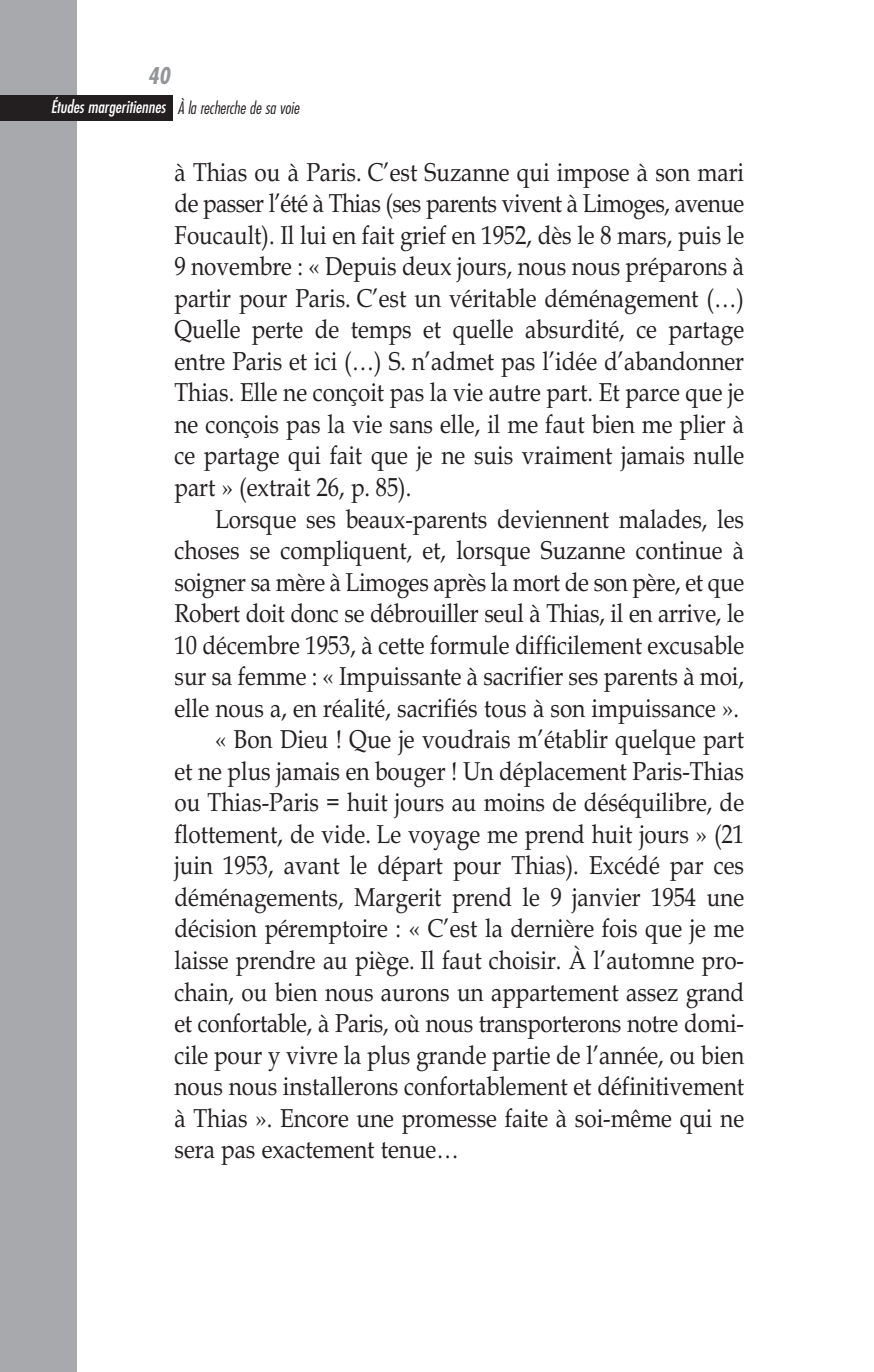
<style>
.page{position:relative;width:874px;height:1372px;background:#fff}
.page>*{position:absolute;margin:0;border:0;box-sizing:border-box;transform-origin:0 0}
.t1{font:25.88px/31.5px "Book Antiqua";color:#231f20;text-align:justify;scale:.87 1}
.t2{font:italic 700 condensed 22.5px "Futura";color:#939598}
.t3{font:italic condensed 16.88px "Futura";color:#fff}
.s1{font-weight:300;color:#231f20}
</style>
<div class="page">
<div style="left:0;top:0;width:77px;height:1371px;background:#a8a9ad"></div>
<div style="left:0;top:96px;width:172px;height:25px;background:#231f20"></div>
<p class="t2" style="left:148px;top:66px;width:24px">40</p>
<p class="t3" style="left:51px;top:99px;width:250px">Études margeritiennes <span class="s1">À la recherche de sa voie</span></p>
<p class="t1" style="left:174px;top:156px;width:656px">à Thias ou à Paris. C’est Suzanne qui impose à son mari de passer l’été à Thias (ses parents vivent à Limoges, avenue Foucault). Il lui en fait grief en 1952, dès le 8 mars, puis le 9 novembre : « Depuis deux jours, nous nous préparons à partir pour Paris. C’est un véritable déménagement (…)<br>Quelle perte de temps et quelle absurdité, ce partage entre Paris et ici (…) S. n’admet pas l’idée d’abandonner Thias. Elle ne conçoit pas la vie autre part. Et parce que je ne conçois pas la vie sans elle, il me faut bien me plier à ce partage qui fait que je ne suis vraiment jamais nulle part » (extrait 26, p. 85).</p>
<p class="t1" style="left:215px;top:503px;width:610px">Lorsque ses beaux-parents deviennent malades, les</p>
<p class="t1" style="left:174px;top:534px;width:656px">choses se compliquent, et, lorsque Suzanne continue à</p>
<p class="t1" style="left:174px;top:566px;width:656px">soigner sa mère à Limoges après la mort de son père, et que</p>
<p class="t1" style="left:174px;top:597px;width:656px">Robert doit donc se débrouiller seul à Thias, il en arrive, le</p>
<p class="t1" style="left:174px;top:629px;width:656px">10 décembre 1953, à cette formule difficilement excusable</p>
<p class="t1" style="left:174px;top:660px;width:656px">sur sa femme : « Impuissante à sacrifier ses parents à moi,</p>
<p class="t1" style="left:174px;top:692px;width:650px">elle nous a, en réalité, sacrifiés tous à son impuissance ».</p>
<p class="t1" style="left:215px;top:723px;width:610px">« Bon Dieu ! Que je voudrais m’établir quelque part</p>
<p class="t1" style="left:174px;top:755px;width:656px">et ne plus jamais en bouger ! Un déplacement Paris-Thias</p>
<p class="t1" style="left:174px;top:786px;width:656px">ou Thias-Paris = huit jours au moins de déséquilibre, de</p>
<p class="t1" style="left:174px;top:818px;width:656px">flottement, de vide. Le voyage me prend huit jours » (21</p>
<p class="t1" style="left:174px;top:849px;width:656px">juin 1953, avant le départ pour Thias). Excédé par ces</p>
<p class="t1" style="left:174px;top:881px;width:656px">déménagements, Margerit prend le 9 janvier 1954 une</p>
<p class="t1" style="left:174px;top:912px;width:656px">décision péremptoire : « C’est la dernière fois que je me</p>
<p class="t1" style="left:174px;top:944px;width:656px">laisse prendre au piège. Il faut choisir. À l’automne pro-</p>
<p class="t1" style="left:174px;top:975px;width:656px">chain, ou bien nous aurons un appartement assez grand</p>
<p class="t1" style="left:174px;top:1007px;width:656px">et confortable, à Paris, où nous transporterons notre domi-</p>
<p class="t1" style="left:174px;top:1038px;width:656px">cile pour y vivre la plus grande partie de l’année, ou bien</p>
<p class="t1" style="left:174px;top:1070px;width:656px">nous nous installerons confortablement et définitivement</p>
<p class="t1" style="left:174px;top:1101px;width:656px">à Thias ». Encore une promesse faite à soi-même qui ne</p>
<p class="t1" style="left:174px;top:1133px;width:328px">sera pas exactement tenue…</p>
</div>
